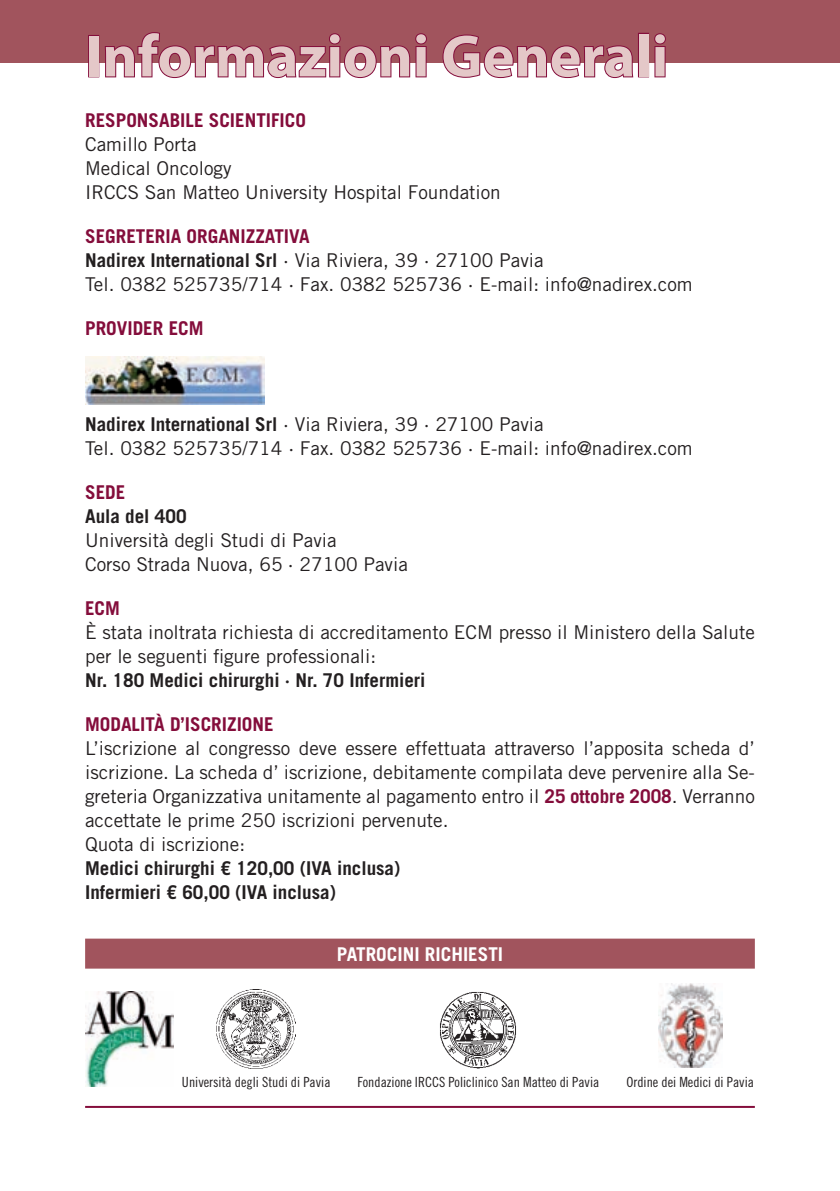
<style>
.page{position:relative;width:840px;height:1191px;background:#fff}
.page>*{position:absolute;margin:0;border:0;box-sizing:border-box;transform-origin:0 0}
.t1{font:700 60px "Myriad Pro";color:#e4c8c8}
.t2{font:19px/24px "Trade Gothic LT Std";color:#231f20}
.t3{font:700 19px/24px "Trade Gothic LT Std";color:#231f20}
.t4{font:700 19px "Trade Gothic LT Std";color:#840d3b}
.t5{font:700 19px "Trade Gothic LT Std";color:#fff}
.t6{font:14px "Trade Gothic LT Std Cn 18";color:#231f20}
.s1{font-weight:700;color:#840d3b}
.s2{font-weight:700}
</style>
<div class="page">
<div style="left:0;top:0;width:839px;height:62px;background:#a1545d"></div>
<div style="left:88px;top:35px;width:11px;height:42px;border:2px solid #840d3b"></div>
<svg style="left:104px;top:32px;width:323px;height:47px"></svg>
<svg style="left:441px;top:34px;width:193px;height:45px"></svg>
<div style="left:637px;top:33px;width:11px;height:44px;border:2px solid #840d3b"></div>
<svg style="left:652px;top:33px;width:14px;height:45px"></svg>
<img style="left:85px;top:356px;width:179px;height:49px">
<img style="left:85px;top:991px;width:89px;height:95px">
<img style="left:217px;top:989px;width:78px;height:79px">
<img style="left:440px;top:992px;width:76px;height:76px">
<img style="left:658px;top:983px;width:64px;height:84px">
<div style="left:85px;top:938px;width:669px;height:30px;background:#a1545d"></div>
<hr style="left:85px;top:1106px;width:669px;height:2px;background:#840d3b">
<h1 class="t1" style="left:85px;top:17px;width:584px">Informazioni Generali</h1>
<p class="t4" style="left:85px;top:109px;width:222px">RESPONSABILE SCIENTIFICO</p>
<p class="t2" style="left:85px;top:132px;width:417px">Camillo Porta<br>Medical Oncology<br>IRCCS San Matteo University Hospital Foundation</p>
<p class="t2" style="left:85px;top:224px;width:609px"><span class="s1">SEGRETERIA ORGANIZZATIVA<br></span><span class="s2">Nadirex International Srl</span> · Via Riviera, 39 · 27100 Pavia<br>Tel. 0382 525735/714 · Fax. 0382 525736 · E-mail: info@nadirex.com</p>
<p class="t4" style="left:85px;top:317px;width:120px">PROVIDER ECM</p>
<p class="t2" style="left:85px;top:412px;width:609px"><span class="s2">Nadirex International Srl</span> · Via Riviera, 39 · 27100 Pavia<br>Tel. 0382 525735/714 · Fax. 0382 525736 · E-mail: info@nadirex.com</p>
<p class="t4" style="left:85px;top:481px;width:42px">SEDE</p>
<p class="t3" style="left:85px;top:504px;width:103px">Aula del 400</p>
<p class="t2" style="left:85px;top:528px;width:324px">Università degli Studi di Pavia<br>Corso Strada Nuova, 65 · 27100 Pavia</p>
<p class="t4" style="left:85px;top:597px;width:36px">ECM</p>
<p class="t2" style="left:85px;top:620px;width:670px">È stata inoltrata richiesta di accreditamento ECM presso il Ministero della Salute per le seguenti figure professionali:</p>
<p class="t3" style="left:85px;top:668px;width:341px">Nr. 180 Medici chirurghi · Nr. 70 Infermieri</p>
<p class="t4" style="left:85px;top:713px;width:190px">MODALITà D’ISCRIZIONE</p>
<p class="t2" style="left:85px;top:736px;width:670px">L’iscrizione al congresso deve essere effettuata attraverso l’apposita scheda d’ iscrizione. La scheda d’ iscrizione, debitamente compilata deve pervenire alla Se&shy;greteria Organizzativa unitamente al pagamento entro il <span class="s1">25 ottobre 2008</span>. Verranno accettate le prime 250 iscrizioni pervenute.<br>Quota di iscrizione:</p>
<p class="t3" style="left:85px;top:856px;width:317px">Medici chirurghi € 120,00 (IVA inclusa)<br>Infermieri € 60,00 (IVA inclusa)</p>
<p class="t5" style="left:336px;top:942px;width:168px">PATROCINI RICHIESTI</p>
<p class="t6" style="left:182px;top:1073px;width:150px">Università degli Studi di Pavia</p>
<p class="t6" style="left:357px;top:1073px;width:243px">Fondazione IRCCS Policlinico San Matteo di Pavia</p>
<p class="t6" style="left:626px;top:1073px;width:129px">Ordine dei Medici di Pavia</p>
</div>
